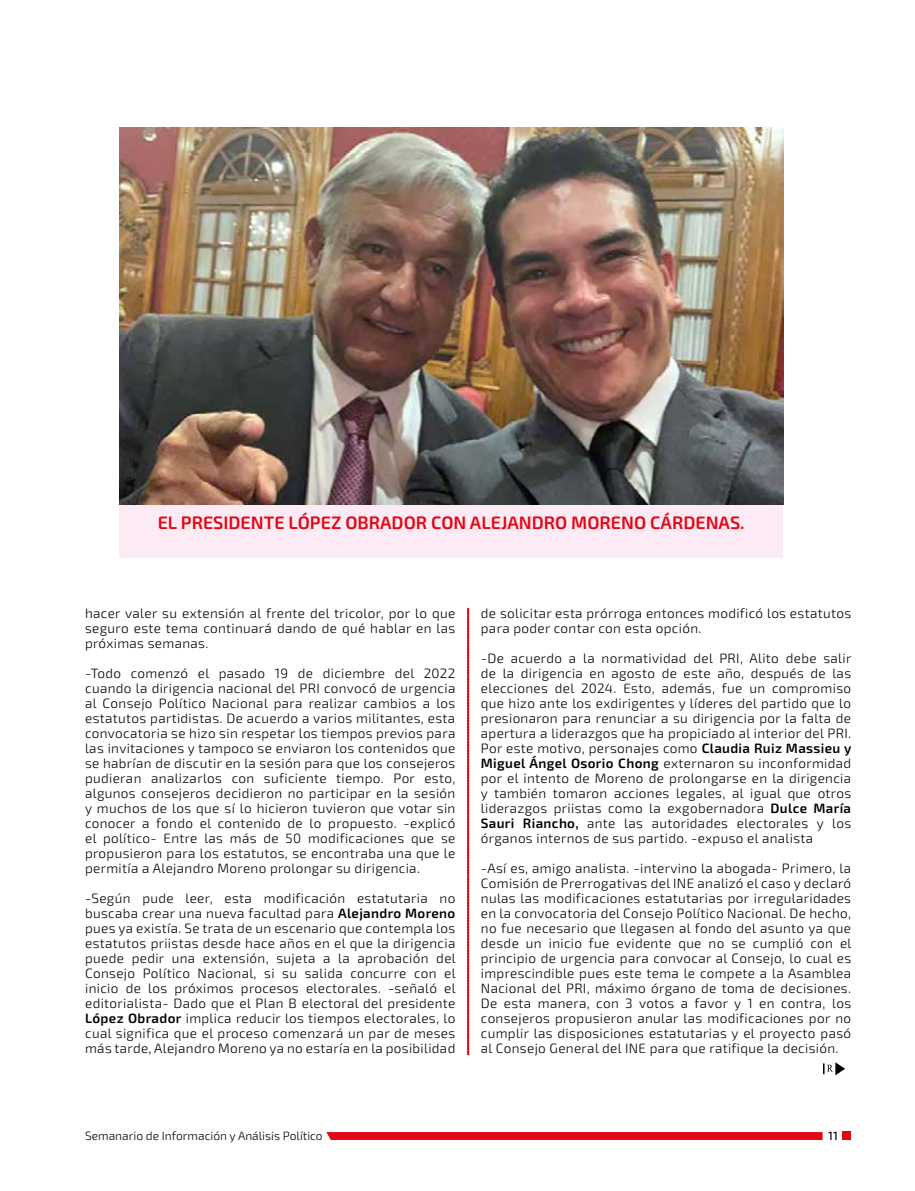
<style>
.page{position:relative;width:915px;height:1191px;background:#fff}
.page>*{position:absolute;margin:0;border:0;box-sizing:border-box;transform-origin:0 0}
.t1{font:600 18px "Exo 2";color:#e30613}
.t2{font:300 13.5px/15px "Exo 2";letter-spacing:.025em;color:#000;text-align:justify}
.t3{font:300 12px "Exo 2";color:#000}
.t4{font:500 12px "Exo 2";color:#000}
.s1{font-weight:600}
</style>
<div class="page">
<div style="left:119px;top:470px;width:663px;height:87px;background:#fceaf4"></div>
<div style="left:842px;top:1131px;width:8px;height:9px;background:#e30613"></div>
<svg style="left:326px;top:1132px;width:496px;height:8px;background:#e30a17"></svg>
<svg style="left:823px;top:1062px;width:21px;height:13px"></svg>
<svg style="left:467px;top:608px;width:2px;height:447px"></svg>
<img style="left:119px;top:128px;width:663px;height:376px">
<h1 class="t1" style="left:158px;top:512px;width:588px">EL PRESIDENTE LÓPEZ OBRADOR CON ALEJANDRO MORENO CÁRDENAS.</h1>
<p class="t2" style="left:85px;top:605px;width:371px">hacer valer su extensión al frente del tricolor, por lo que seguro este tema continuará dando de qué hablar en las próximas semanas.</p>
<p class="t2" style="left:85px;top:665px;width:371px">-Todo comenzó el pasado 19 de diciembre del 2022 cuando la dirigencia nacional del PRI convocó de urgencia al Consejo Político Nacional para realizar cambios a los estatutos partidistas. De acuerdo a varios militantes, esta convocatoria se hizo sin respetar los tiempos previos para las invitaciones y tampoco se enviaron los contenidos que se habrían de discutir en la sesión para que los consejeros pudieran analizarlos con suficiente tiempo. Por esto, algunos consejeros decidieron no participar en la sesión y muchos de los que sí lo hicieron tuvieron que votar sin conocer a fondo el contenido de lo propuesto. -explicó el político- Entre las más de 50 modificaciones que se propusieron para los estatutos, se encontraba una que le permitía a Alejandro Moreno prolongar su dirigencia.</p>
<p class="t2" style="left:85px;top:890px;width:372px">-Según pude leer, esta modificación estatutaria no buscaba crear una nueva facultad para <span class="s1">Alejandro Moreno </span>pues ya existía. Se trata de un escenario que contempla los estatutos priistas desde hace años en el que la dirigencia puede pedir una extensión, sujeta a la aprobación del Consejo Político Nacional, si su salida concurre con el inicio de los próximos procesos electorales. -señaló el editorialista- Dado que el Plan B electoral del presidente <span class="s1">López Obrador</span> implica reducir los tiempos electorales, lo cual significa que el proceso comenzará un par de meses más tarde, Alejandro Moreno ya no estaría en la posibilidad</p>
<p class="t2" style="left:480px;top:605px;width:371px">de solicitar esta prórroga entonces modificó los estatutos para poder contar con esta opción.</p>
<p class="t2" style="left:480px;top:650px;width:372px">-De acuerdo a la normatividad del PRI, Alito debe salir de la dirigencia en agosto de este año, después de las elecciones del 2024. Esto, además, fue un compromiso que hizo ante los exdirigentes y líderes del partido que lo presionaron para renunciar a su dirigencia por la falta de apertura a liderazgos que ha propiciado al interior del PRI.<br>Por este motivo, personajes como <span class="s1">Claudia Ruiz Massieu y Miguel Ángel Osorio Chong</span> externaron su inconformidad por el intento de Moreno de prolongarse en la dirigencia y también tomaron acciones legales, al igual que otros liderazgos priistas como la exgobernadora <span class="s1">Dulce María Sauri Riancho,</span> ante las autoridades electorales y los órganos internos de sus partido. -expuso el analista</p>
<p class="t2" style="left:480px;top:860px;width:372px">-Así es, amigo analista. -intervino la abogada- Primero, la Comisión de Prerrogativas del INE analizó el caso y declaró nulas las modificaciones estatutarias por irregularidades en la convocatoria del Consejo Político Nacional. De hecho, no fue necesario que llegasen al fondo del asunto ya que desde un inicio fue evidente que no se cumplió con el principio de urgencia para convocar al Consejo, lo cual es imprescindible pues este tema le compete a la Asamblea Nacional del PRI, máximo órgano de toma de decisiones.<br>De esta manera, con 3 votos a favor y 1 en contra, los consejeros propusieron anular las modificaciones por no cumplir las disposiciones estatutarias y el proyecto pasó al Consejo General del INE para que ratifique la decisión.</p>
<p class="t3" style="left:85px;top:1128px;width:239px">Semanario de Información y Análisis Político</p>
<p class="t4" style="left:828px;top:1128px;width:11px">11</p>
</div>
